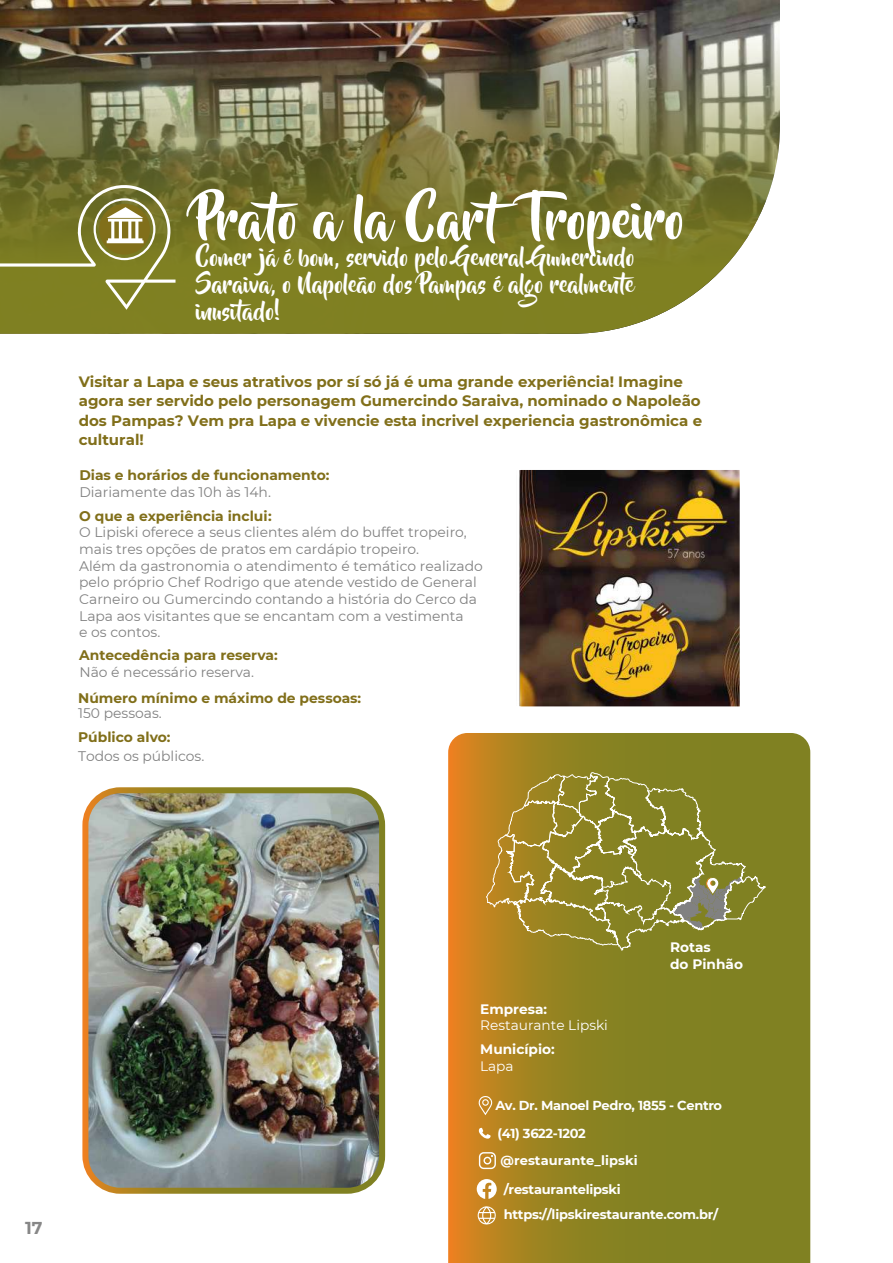
<style>
.page{position:relative;width:893px;height:1263px;background:#fff}
.page>*{position:absolute;margin:0;border:0;box-sizing:border-box;transform-origin:0 0}
.t1{font:51px "Beyond The Mountains";color:#fff}
.t2{font:22.5px/27px "Beyond The Mountains";color:#fff}
.t3{font:700 17.25px "Montserrat";color:#878787}
.t4{font:700 15px/19.5px "Montserrat";color:#816f1a}
.t5{font:13.95px/16.6px "Montserrat";color:#818181}
.t6{font:700 13.95px "Montserrat";color:#816f1a}
.t7{font:700 13.65px/16.5px "Montserrat";color:#fff}
.t8{font:13.65px "Montserrat";color:#fff}
.t9{font:700 13.05px/25.3px "Montserrat";letter-spacing:-.02em;color:#fff}
.t10{font:700 13.05px/27.2px "Montserrat";letter-spacing:.005em;color:#fff}
</style>
<div class="page">
<img style="left:0;top:0;width:780px;height:334px">
<svg style="left:448px;top:733px;width:362px;height:530px;background:#958221"></svg>
<svg style="left:479px;top:1128px;width:12px;height:11px"></svg>
<svg style="left:479px;top:1152px;width:17px;height:17px"></svg>
<svg style="left:478px;top:1094px;width:15px;height:22px"></svg>
<div style="left:482px;top:1099px;width:7px;height:7px;border:1px solid #fff;border-radius:50%"></div>
<img style="left:89px;top:794px;width:289px;height:393px">
<svg style="left:476px;top:1206px;width:20px;height:19px"></svg>
<div style="left:82px;top:787px;width:303px;height:407px;border:6px solid #fff;border-radius:35px"></div>
<svg style="left:0;top:183px;width:176px;height:127px;background:#87863b"></svg>
<svg style="left:477px;top:1179px;width:20px;height:20px"></svg>
<svg style="left:486px;top:772px;width:280px;height:179px;background:#978c36"></svg>
<img style="left:519px;top:470px;width:221px;height:236px">
<h1 class="t1" style="left:196px;top:192px;width:491px">Prato a la CartTropeiro</h1>
<h2 class="t2" style="left:196px;top:245px;width:446px">Comer já é bom, servido pelo General Gumercindo<br>Saraiva, o Napoleão dos Pampas é algo realmente inusitado!</h2>
<p class="t4" style="left:79px;top:371px;width:625px">Visitar a Lapa e seus atrativos por sí só já é uma grande experiência! Imagine agora ser servido pelo personagem Gumercindo Saraiva, nominado o Napoleão dos Pampas? Vem pra Lapa e vivencie esta incrivel experiencia gastronômica e cultural!</p>
<p class="t6" style="left:79px;top:465px;width:252px">Dias e horários de funcionamento:</p>
<p class="t5" style="left:79px;top:483px;width:193px">Diariamente das 10h às 14h.</p>
<p class="t6" style="left:79px;top:505px;width:194px">O que a experiência inclui:</p>
<p class="t5" style="left:79px;top:523px;width:405px">O Lipiski oferece a seus clientes além do buffet tropeiro, mais tres opções de pratos em cardápio tropeiro.<br>Além da gastronomia o atendimento é temático realizado pelo próprio Chef Rodrigo que atende vestido de General Carneiro ou Gumercindo contando a história do Cerco da Lapa aos visitantes que se encantam com a vestimenta<br>e os contos.</p>
<p class="t6" style="left:79px;top:645px;width:200px">Antecedência para reserva:</p>
<p class="t5" style="left:79px;top:663px;width:176px">Não é necessário reserva.</p>
<p class="t6" style="left:78px;top:687px;width:285px">Número mínimo e máximo de pessoas:</p>
<p class="t5" style="left:78px;top:705px;width:85px">150 pessoas.</p>
<p class="t6" style="left:78px;top:727px;width:94px">Público alvo:</p>
<p class="t5" style="left:78px;top:747px;width:128px">Todos os públicos.</p>
<p class="t3" style="left:25px;top:1215px;width:19px">17</p>
<p class="t7" style="left:480px;top:1000px;width:68px">Empresa:</p>
<p class="t8" style="left:480px;top:1016px;width:129px">Restaurante Lipski</p>
<p class="t7" style="left:480px;top:1040px;width:76px">Município:</p>
<p class="t8" style="left:480px;top:1056px;width:35px">Lapa</p>
<p class="t7" style="left:670px;top:938px;width:74px">Rotas<br>do Pinhão</p>
<p class="t9" style="left:495px;top:1092px;width:228px">Av. Dr. Manoel Pedro, 1855 - Centro</p>
<p class="t10" style="left:498px;top:1119px;width:142px">(41) 3622-1202 @restaurante_lipski</p>
<p class="t9" style="left:504px;top:1175px;width:216px">/restaurantelipski https://lipskirestaurante.com.br/</p>
</div>
